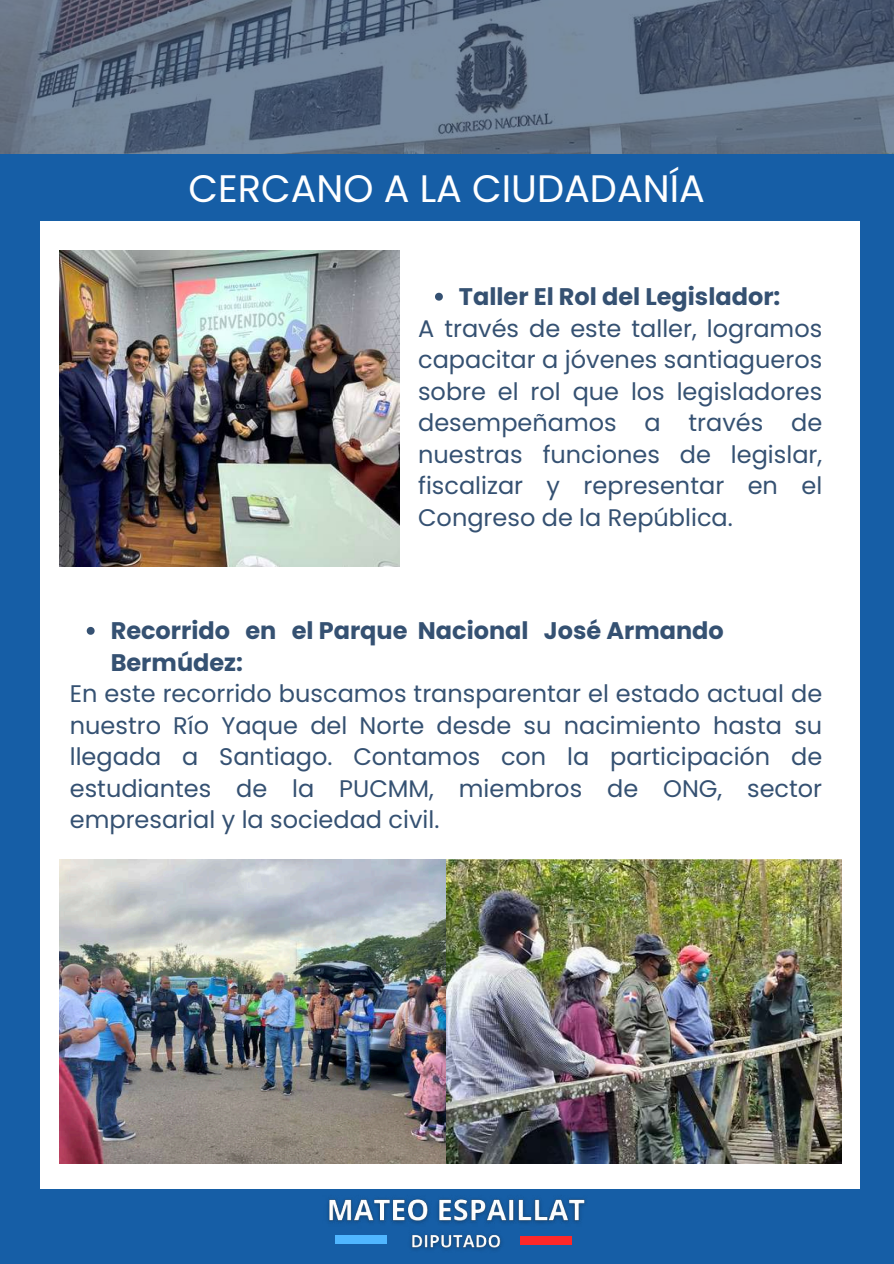
<style>
.page{position:relative;width:894px;height:1264px;background:#fff}
.page>*{position:absolute;margin:0;border:0;box-sizing:border-box;transform-origin:0 0}
.t1{font:700 123.9px "Open Sans";color:#50b6ff}
.t2{font:38.25px "Poppins";color:#fff}
.t3{font:24px/31.5px "Poppins";color:#355172;text-align:justify}
.t4{font:700 24px/31.5px "Poppins";color:#355172}
.s1{color:#ff2828}
</style>
<div class="page">
<div style="left:0;top:1188px;width:893px;height:75px;background:#165ea6"></div>
<div style="left:859px;top:0;width:34px;height:1263px;background:#165ea6"></div>
<div style="left:0;top:0;width:40px;height:1263px;background:#165ea6"></div>
<div style="left:0;top:145px;width:893px;height:76px;background:#165ea6"></div>
<svg style="left:0;top:0;width:893px;height:154px;background:#607085"></svg>
<img style="left:59px;top:250px;width:340px;height:316px">
<img style="left:59px;top:859px;width:387px;height:304px">
<img style="left:446px;top:859px;width:395px;height:304px">
<img style="left:327px;top:1198px;width:259px;height:52px">
<svg style="left:435px;top:293px;width:8px;height:8px"></svg>
<svg style="left:87px;top:627px;width:8px;height:7px"></svg>
<h2 class="t2" style="left:188px;top:162px;width:517px">CERCANO A LA CIUDADANÍA</h2>
<p class="t4" style="left:459px;top:281px;width:323px">Taller El Rol del Legislador:</p>
<p class="t3" style="left:418px;top:312px;width:405px">A través de este taller, logramos capacitar a jóvenes santiagueros sobre el rol que los legisladores desempeñamos a través de nuestras funciones de legislar, fiscalizar y representar en el Congreso de la República.</p>
<p class="t4" style="left:111px;top:615px;width:614px">Recorrido en el Parque Nacional José Armando<br>Bermúdez:</p>
<p class="t3" style="left:70px;top:678px;width:753px">En este recorrido buscamos transparentar el estado actual de nuestro Río Yaque del Norte desde su nacimiento hasta su llegada a Santiago. Contamos con la participación de estudiantes de la PUCMM, miembros de ONG, sector empresarial y la sociedad civil.</p>
<h1 class="t1" style="left:335px;top:1091px;width:237px">_ <span class="s1">_</span></h1>
</div>
